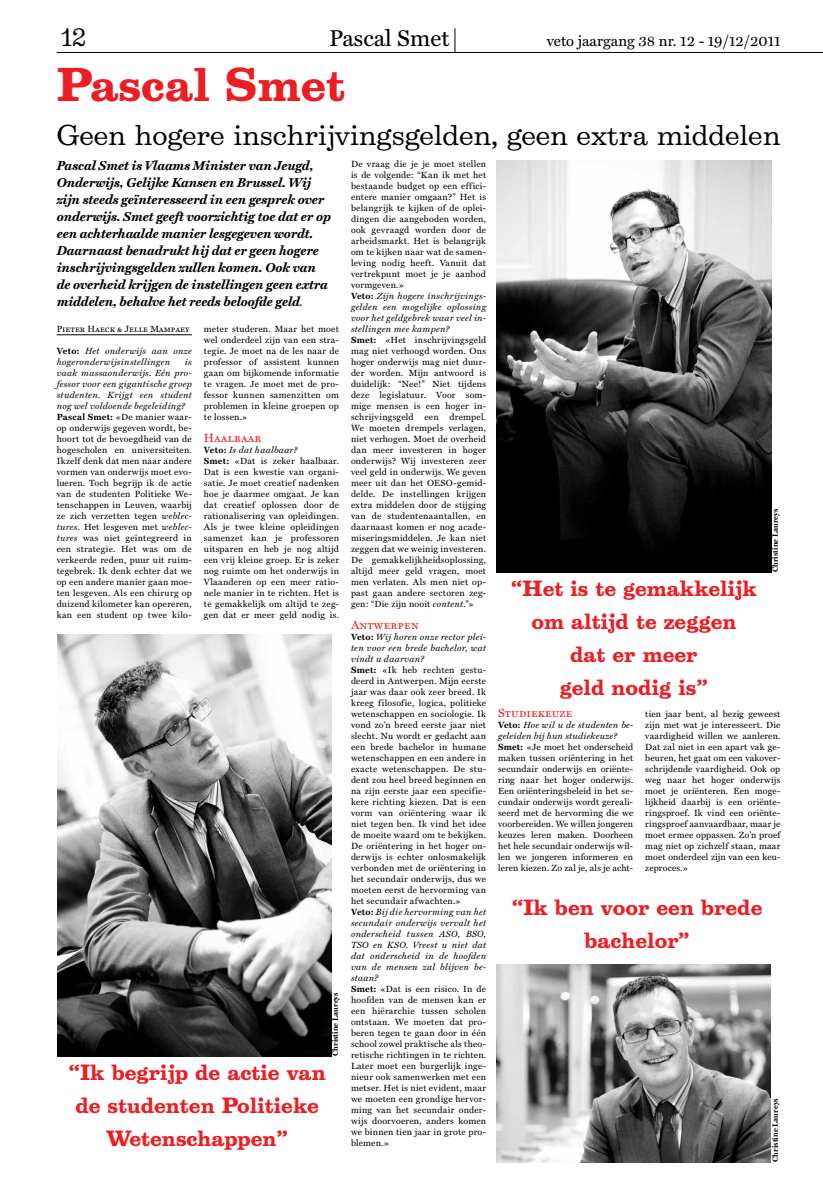
<style>
.page{position:relative;width:823px;height:1191px;background:#fff}
.page>*{position:absolute;margin:0;border:0;box-sizing:border-box;transform-origin:0 0}
.t1{font:700 43px "Belizio";color:#ed1d24}
.t2{font:26px "Belizio";color:#000}
.t3{font:23px "Miller Text";color:#000}
.t4{font:23px "Belizio";color:#000}
.t5{font:700 20px/33px "Belizio";color:#ed1d24;text-align:center}
.t6{font:15px "Miller Text";color:#000}
.t7{font:italic 700 13px/17px "Miller Text";color:#000}
.t8{font:12px "Miller Text Roman SC";letter-spacing:.01em;color:#ed1d24}
.t9{font:9px/11px "Miller Text";letter-spacing:.025em;color:#000}
.t10{font:italic 9px/11px "Miller Text";letter-spacing:.035em;color:#000}
.t11{font:9px "Miller Text Roman SC";color:#000}
.t12{font:700 7.6px "Miller Text";color:#000}
.s1{font-size:9.5px}
.s2{font-weight:700;font-style:normal}
.s3{font-weight:700}
.s4{font-style:italic}
</style>
<div class="page">
<hr style="left:57px;top:52px;width:765px;height:1px;background:#000">
<svg style="left:454px;top:28px;width:1px;height:24px"></svg>
<hr style="left:57px;top:334px;width:135px;height:1px;background:#000">
<img style="left:57px;top:634px;width:274px;height:422px">
<img style="left:496px;top:160px;width:275px;height:412px">
<img style="left:496px;top:964px;width:274px;height:198px">
<h3 class="t4" style="left:61px;top:24px;width:27px">12</h3>
<h3 class="t3" style="left:329px;top:25px;width:122px">Pascal Smet</h3>
<h3 class="t6" style="left:546px;top:33px;width:235px">veto jaargang 38 nr. 12 - 19/12/2011</h3>
<h1 class="t1" style="left:57px;top:60px;width:290px">Pascal Smet</h1>
<h2 class="t2" style="left:57px;top:120px;width:724px">Geen hogere inschrijvingsgelden, geen extra middelen</h2>
<p class="t7" style="left:57px;top:158px;width:275px">Pascal Smet is Vlaams Minister van Jeugd, Onderwijs, Gelijke Kansen en Brussel. Wij zijn steeds geïnteresseerd in een gesprek over onderwijs. Smet geeft voorzichtig toe dat er op een achterhaalde manier lesgegeven wordt.<br>Daarnaast benadrukt hij dat er geen hogere inschrijvingsgelden zullen komen. Ook van de overheid krijgen de instellingen geen extra middelen, behalve het reeds beloofde geld<span class="s1">.</span></p>
<p class="t11" style="left:57px;top:323px;width:134px">Pieter Haeck &amp; Jelle Mampaey</p>
<p class="t10" style="left:57px;top:345px;width:136px"><span class="s2">Veto:</span> Het onderwijs aan onze hogeronderwijsinstellingen</p>
<p class="t9" style="left:351px;top:158px;width:136px">De vraag die je je moet stellen is de volgende: “Kan ik met het bestaande budget op een effici&shy;ëntere manier omgaan?” Het is belangrijk te kijken of de oplei&shy;dingen die aangeboden worden, ook gevraagd worden door de arbeidsmarkt. Het is belangrijk om te kijken naar wat de samen&shy;leving nodig heeft. Vanuit dat vertrekpunt moet je je aanbod vormgeven.»<br><span class="s3">Veto:</span> <span class="s4">Zijn hogere inschrijvings&shy;gelden een mogelijke oplossing voor het geldgebrek waar veel in&shy;stellingen mee kampen?<br></span><span class="s3">Smet:</span> «Het inschrijvingsgeld mag niet verhoogd worden. Ons hoger onderwijs mag niet duur&shy;der worden. Mijn antwoord is duidelijk: “Nee!” Niet tijdens deze legislatuur. Voor som&shy;mige mensen is een hoger in&shy;schrijvingsgeld een drempel.<br>We moeten drempels verlagen, niet verhogen. Moet de overheid dan meer investeren in hoger onderwijs? Wij investeren zeer veel geld in onderwijs. We geven meer uit dan het OESO-gemid&shy;delde. De instellingen krijgen extra middelen door de stijging van de studentenaantallen, en daarnaast komen er nog acade&shy;miseringsmiddelen. Je kan niet zeggen dat we weinig investeren.<br>De gemakkelijkheidsoplossing, altijd meer geld vragen, moet men verlaten. Als men niet op&shy;past gaan andere sectoren zeg&shy;gen: “Die zijn nooit <span class="s4">content</span>.”»</p>
<h3 class="t8" style="left:351px;top:618px;width:69px">Antwerpen</h3>
<p class="t9" style="left:351px;top:631px;width:137px"><span class="s3">Veto:</span> <span class="s4">Wij horen onze rector plei&shy;ten voor een brede bachelor, wat vindt u daarvan?<br></span><span class="s3">Smet:</span> «Ik heb rechten gestu&shy;deerd in Antwerpen. Mijn eerste jaar was daar ook zeer breed. Ik kreeg filosofie, logica, politieke wetenschappen en sociologie. Ik vond zo’n breed eerste jaar niet slecht. Nu wordt er gedacht aan een brede bachelor in humane wetenschappen en een andere in exacte wetenschappen. De stu&shy;dent zou heel breed beginnen en na zijn eerste jaar een specifie&shy;kere richting kiezen. Dat is een vorm van oriëntering waar ik niet tegen ben. Ik vind het idee de moeite waard om te bekijken.<br>De oriëntering in het hoger on&shy;derwijs is echter onlosmakelijk verbonden met de oriëntering in het secundair onderwijs, dus we moeten eerst de hervorming van het secundair afwachten.»<br><span class="s3">Veto:</span> <span class="s4">Bij die hervorming van het secundair onderwijs vervalt het onderscheid tussen ASO, BSO,<br>TSO en KSO. Vreest u niet dat dat onderscheid in de hoofden van de mensen zal blijven be&shy;staan?<br></span><span class="s3">Smet:</span> «Dat is een risico. In de hoofden van de mensen kan er een hiërarchie tussen scholen ontstaan. We moeten dat pro&shy;beren tegen te gaan door in één school zowel praktische als theo&shy;retische richtingen in te richten.<br>Later moet een burgerlijk inge&shy;nieur ook samenwerken met een metser. Het is niet evident, maar we moeten een grondige hervor&shy;ming van het secundair onder&shy;wijs doorvoeren, anders komen we binnen tien jaar in grote pro&shy;blemen.»</p>
<p class="t9" style="left:204px;top:323px;width:136px;text-align:justify">meter studeren. Maar het moet wel onderdeel zijn van een stra&shy;tegie. Je moet na de les naar de professor of assistent kunnen gaan om bijkomende informatie te vragen. Je moet met de pro&shy;fessor kunnen samenzitten om problemen in kleine groepen op te lossen.»</p>
<h3 class="t8" style="left:204px;top:431px;width:59px">Haalbaar</h3>
<p class="t9" style="left:204px;top:444px;width:137px"><span class="s3">Veto:</span> <span class="s4">Is dat haalbaar?<br></span><span class="s3">Smet:</span> «Dat is zeker haalbaar.<br>Dat is een kwestie van organi&shy;satie. Je moet creatief nadenken hoe je daarmee omgaat. Je kan dat creatief oplossen door de rationalisering van opleidingen.<br>Als je twee kleine opleidingen samenzet kan je professoren uitsparen en heb je nog altijd een vrij kleine groep. Er is zeker nog ruimte om het onderwijs in<br>Vlaanderen op een meer ratio&shy;nele manier in te richten. Het is te gemakkelijk om altijd te zeg&shy;gen dat er meer geld nodig is.</p>
<p class="t9" style="left:57px;top:356px;width:136px;text-indent:128px"><span class="s4">is vaak massaonderwijs. Eén pro&shy;fessor voor een gigantische groep studenten. Krijgt een student nog wel voldoende begeleiding?<br></span><span class="s3">Pascal Smet:</span> «De manier waar&shy;op onderwijs gegeven wordt, be&shy;hoort tot de bevoegdheid van de hogescholen en universiteiten.<br>Ikzelf denk dat men naar andere vormen van onderwijs moet evo&shy;lueren. Toch begrijp ik de actie van de studenten Politieke We&shy;tenschappen in Leuven, waarbij ze zich verzetten tegen <span class="s4">weblec&shy;tures</span>. Het lesgeven met <span class="s4">weblec&shy;tures</span> was niet geïntegreerd in een strategie. Het was om de verkeerde reden, puur uit ruim&shy;tegebrek. Ik denk echter dat we op een andere manier gaan moe&shy;ten lesgeven. Als een chirurg op duizend kilometer kan opereren, kan een student op twee kilo-</p>
<p class="t12" style="left:770px;top:572px;width:65px;rotate:-90deg">Christine Laureys</p>
<h3 class="t5" style="left:510px;top:572px;width:247px">“Het is te gemakkelijk om altijd te zeggen<br>dat er meer<br>geld nodig is”</h3>
<h3 class="t8" style="left:498px;top:706px;width:76px">Studiekeuze</h3>
<p class="t9" style="left:498px;top:719px;width:136px"><span class="s3">Veto:</span> <span class="s4">Hoe wil u de studenten be&shy;geleiden bij hun studiekeuze?<br></span><span class="s3">Smet:</span> «Je moet het onderscheid maken tussen oriëntering in het secundair onderwijs en oriënte&shy;ring naar het hoger onderwijs.<br>Een oriënteringsbeleid in het se&shy;cundair onderwijs wordt gereali&shy;seerd met de hervorming die we voorbereiden. We willen jongeren keuzes leren maken. Doorheen het hele secundair onderwijs wil&shy;len we jongeren informeren en leren kiezen. Zo zal je, als je acht-</p>
<p class="t9" style="left:645px;top:708px;width:136px;text-align:justify">tien jaar bent, al bezig geweest zijn met wat je interesseert. Die vaardigheid willen we aanleren.<br>Dat zal niet in een apart vak ge&shy;beuren, het gaat om een vakover&shy;schrijdende vaardigheid. Ook op weg naar het hoger onderwijs moet je oriënteren. Een moge&shy;lijkheid daarbij is een oriënte&shy;ringsproef. Ik vind een oriënte&shy;ringsproef aanvaardbaar, maar je moet ermee oppassen. Zo’n proef mag niet op zichzelf staan, maar moet onderdeel zijn van een keu&shy;zeproces.»</p>
<h3 class="t5" style="left:511px;top:891px;width:252px">“Ik ben voor een brede bachelor”</h3>
<p class="t12" style="left:330px;top:1056px;width:65px;rotate:-90deg">Christine Laureys</p>
<h3 class="t5" style="left:68px;top:1056px;width:258px">“Ik begrijp de actie van de studenten Politieke<br>Wetenschappen”</h3>
<p class="t12" style="left:770px;top:1162px;width:65px;rotate:-90deg">Christine Laureys</p>
</div>
